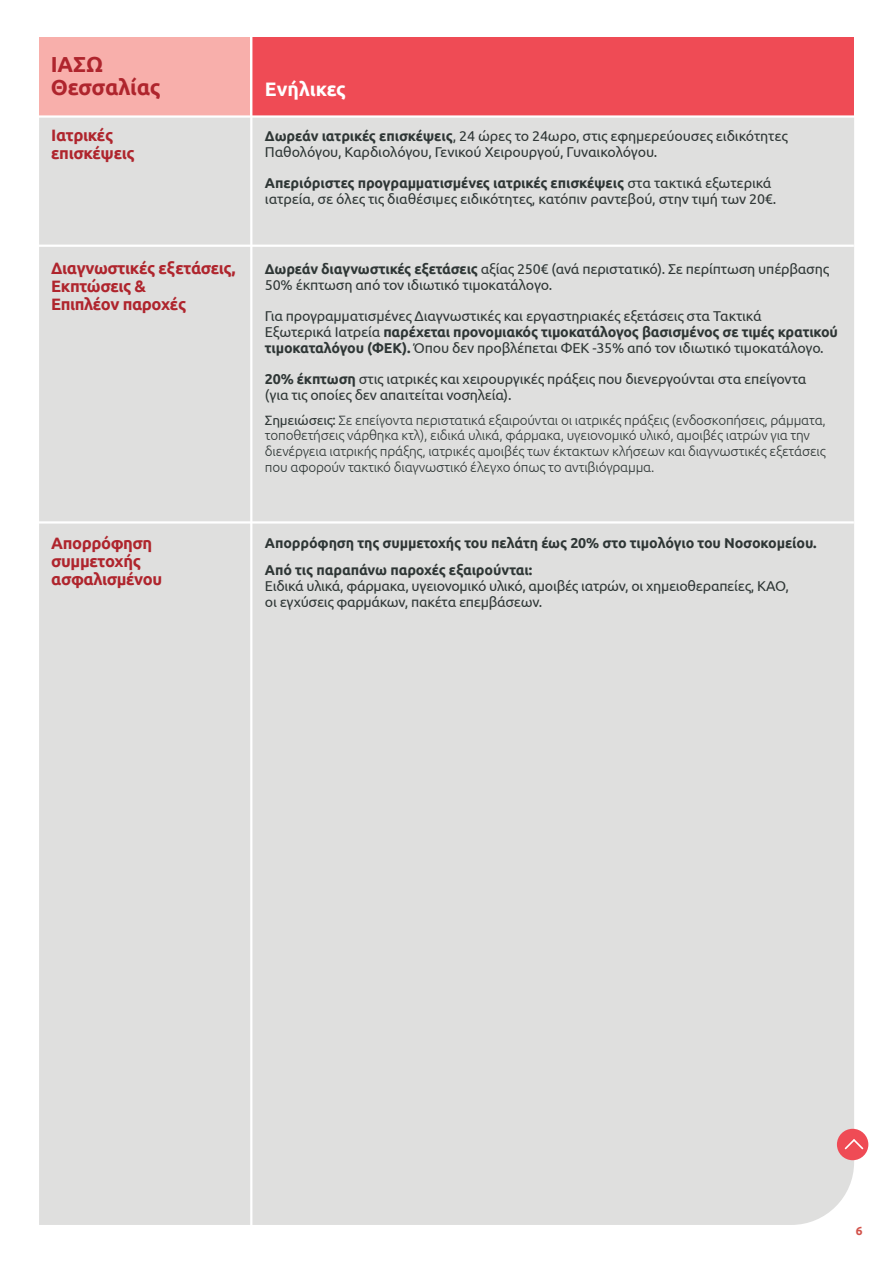
<style>
.page{position:relative;width:893px;height:1263px;background:#fff}
.page>*{position:absolute;margin:0;border:0;box-sizing:border-box;transform-origin:0 0}
.t1{font:700 21.75px/23.2px "Ubuntu";letter-spacing:-.01em;color:#af252d}
.t2{font:700 19.5px "Ubuntu";color:#fff}
.t3{font:700 16.5px/18px "Ubuntu";letter-spacing:-.025em;color:#af252d}
.t4{font:14.25px/15.8px "Ubuntu";letter-spacing:-.015em;color:#2e3635}
.t5{font:700 14.25px/27.8px "Ubuntu";letter-spacing:-.01em;color:#2e3635}
.t6{font:300 13.5px/15.8px "Ubuntu";letter-spacing:-.015em;color:#2e3635}
.t7{font:700 12px "Ubuntu";color:#d2534b}
.s1{font-weight:700}
.s2{font-weight:400}
</style>
<div class="page">
<div style="left:39px;top:118px;width:815px;height:1107px;background:#dfdfde"></div>
<div style="left:252px;top:38px;width:602px;height:78px;background:#ef4b55"></div>
<div style="left:39px;top:38px;width:211px;height:79px;background:#f8afab"></div>
<hr style="left:39px;top:115px;width:818px;height:3px;background:#fff">
<hr style="left:250px;top:8px;width:2px;height:1221px;background:#fff">
<hr style="left:39px;top:245px;width:815px;height:2px;background:#fff">
<hr style="left:39px;top:521px;width:815px;height:3px;background:#fff">
<div style="left:837px;top:1129px;width:31px;height:31px;background:#ef4b55;border-radius:50%"></div>
<svg style="left:844px;top:1139px;width:20px;height:11px"></svg>
<h1 class="t1" style="left:51px;top:52px;width:112px">ΙΑΣΩ<br>Θεσσαλίας</h1>
<h2 class="t2" style="left:265px;top:77px;width:83px">Ενήλικες</h2>
<p class="t3" style="left:51px;top:126px;width:85px">Ιατρικές επισκέψεις</p>
<p class="t4" style="left:265px;top:127px;width:524px"><span class="s1">Δωρεάν ιατρικές επισκέψεις</span>, 24 ώρες το 24ωρο, στις εφημερεύουσες ειδικότητες<br>Παθολόγου, Καρδιολόγου, Γενικού Χειρουργού, Γυναικολόγου.</p>
<p class="t4" style="left:265px;top:175px;width:513px"><span class="s1">Απεριόριστες προγραμματισμένες ιατρικές επισκέψεις</span> στα τακτικά εξωτερικά ιατρεία, σε όλες τις διαθέσιμες ειδικότητες, κατόπιν ραντεβού, στην τιμή των 20€.</p>
<p class="t3" style="left:51px;top:259px;width:186px">Διαγνωστικές εξετάσεις,<br>Εκπτώσεις &amp;<br>Επιπλέον παροχές</p>
<p class="t4" style="left:265px;top:260px;width:566px"><span class="s1">Δωρεάν διαγνωστικές εξετάσεις</span> αξίας 250€ (ανά περιστατικό). Σε περίπτωση υπέρβασης<br>50% έκπτωση από τον ιδιωτικό τιμοκατάλογο.</p>
<p class="t4" style="left:265px;top:308px;width:575px">Για προγραμματισμένες Διαγνωστικές και εργαστηριακές εξετάσεις στα Τακτικά<br>Εξωτερικά Ιατρεία <span class="s1">παρέχεται προνομιακός τιμοκατάλογος βασισμένος σε τιμές κρατικού τιμοκαταλόγου (ΦΕΚ).</span> Όπου δεν προβλέπεται ΦΕΚ -35% από τον ιδιωτικό τιμοκατάλογο.</p>
<p class="t4" style="left:265px;top:371px;width:543px"><span class="s1">20% έκπτωση</span> στις ιατρικές και χειρουργικές πράξεις που διενεργούνται στα επείγοντα (για τις οποίες δεν απαιτείται νοσηλεία).</p>
<p class="t6" style="left:265px;top:412px;width:562px"><span class="s2">Σημειώσεις:</span> Σε επείγοντα περιστατικά εξαιρούνται οι ιατρικές πράξεις (ενδοσκοπήσεις, ράμματα, τοποθετήσεις νάρθηκα κτλ), ειδικά υλικά, φάρμακα, υγειονομικό υλικό, αμοιβές ιατρών για την διενέργεια ιατρικής πράξης, ιατρικές αμοιβές των έκτακτων κλήσεων και διαγνωστικές εξετάσεις που αφορούν τακτικό διαγνωστικό έλεγχο όπως το αντιβιόγραμμα.</p>
<p class="t3" style="left:51px;top:534px;width:113px">Απορρόφηση συμμετοχής ασφαλισμένου</p>
<p class="t5" style="left:265px;top:528px;width:553px">Απορρόφηση της συμμετοχής του πελάτη έως 20% στο τιμολόγιο του Νοσοκομείου.<br>Από τις παραπάνω παροχές εξαιρούνται:</p>
<p class="t4" style="left:265px;top:578px;width:525px">Ειδικά υλικά, φάρμακα, υγειονομικό υλικό, αμοιβές ιατρών, οι χημειοθεραπείες, ΚΑΟ, οι εγχύσεις φαρμάκων, πακέτα επεμβάσεων.</p>
<p class="t7" style="left:856px;top:1223px;width:8px">6</p>
</div>
